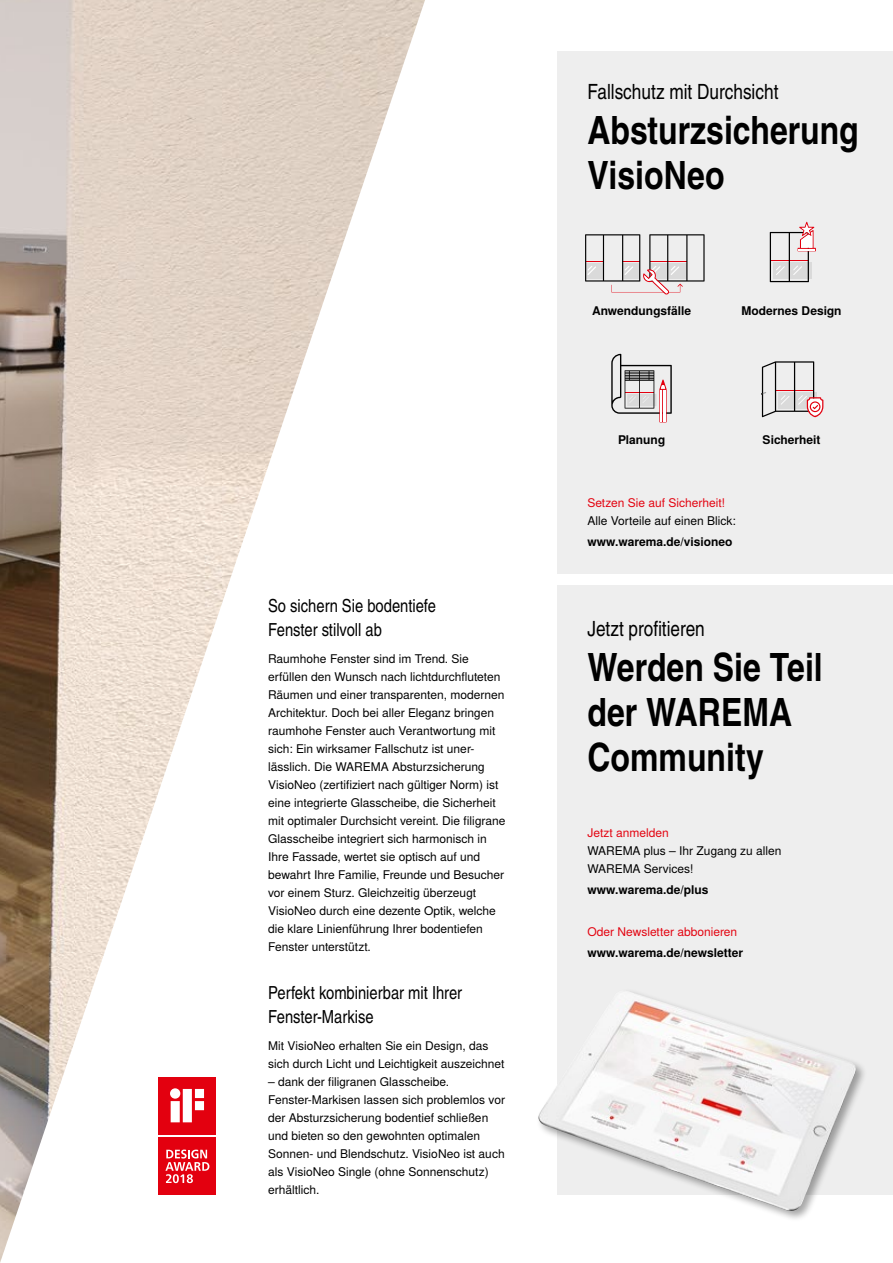
<style>
.page{position:relative;width:893px;height:1263px;background:#fff}
.page>*{position:absolute;margin:0;border:0;box-sizing:border-box;transform-origin:0 0}
.t1{font:700 39px/45px "Warema Nimbus Cnd";color:#000}
.t2{font:21px "Warema Nimbus Cnd";color:#000}
.t3{font:18px/24px "Warema Nimbus Cnd";color:#000}
.t4{font:12px/18px "Warema Nimbus";color:#000}
.t5{font:700 12px "Warema Nimbus";color:#000}
.t6{font:12px "Warema Nimbus";color:#e30310}
</style>
<div class="page">
<div style="left:558px;top:51px;width:335px;height:522px;background:#eee"></div>
<img style="left:0;top:0;width:425px;height:1263px">
<div style="left:558px;top:585px;width:335px;height:610px;background:#eee"></div>
<div style="left:536px;top:988px;width:331px;height:234px;background:#000;opacity:.35"></div>
<img style="left:537px;top:991px;width:320px;height:220px">
<svg style="left:585px;top:234px;width:120px;height:60px"></svg>
<svg style="left:611px;top:354px;width:61px;height:68px"></svg>
<hr style="left:661px;top:390px;width:1px;height:31px;background:#fff">
<hr style="left:663px;top:390px;width:2px;height:31px;background:#fff">
<svg style="left:770px;top:222px;width:46px;height:60px"></svg>
<svg style="left:761px;top:361px;width:62px;height:56px"></svg>
<div style="left:155px;top:1074px;width:64px;height:124px;background:#fff"></div>
<div style="left:158px;top:1137px;width:58px;height:58px;background:#e3000f"></div>
<div style="left:158px;top:1077px;width:58px;height:57px;background:#e3000f"></div>
<svg style="left:170px;top:1088px;width:34px;height:34px"></svg>
<svg style="left:165px;top:1149px;width:44px;height:34px"></svg>
<h3 class="t3" style="left:268px;top:594px;width:169px">So sichern Sie bodentiefe<br>Fenster stilvoll ab</h3>
<p class="t4" style="left:268px;top:650px;width:239px">Raumhohe Fenster sind im Trend. Sie erfüllen den Wunsch nach lichtdurchfluteten Räumen und einer transparenten, modernen Architektur. Doch bei aller Eleganz bringen raumhohe Fenster auch Verantwortung mit sich: Ein wirksamer Fallschutz ist uner&shy;lässlich. Die WAREMA Absturzsicherung VisioNeo (zertifiziert nach gültiger Norm) ist eine integrierte Glasscheibe, die Sicherheit mit optimaler Durchsicht vereint. Die filigrane Glasscheibe integriert sich harmonisch in Ihre Fassade, wertet sie optisch auf und bewahrt Ihre Familie, Freunde und Besucher vor einem Sturz. Gleichzeitig überzeugt VisioNeo durch eine dezente Optik, welche die klare Linienführung Ihrer bodentiefen Fenster unterstützt.</p>
<h3 class="t3" style="left:268px;top:981px;width:196px">Perfekt kombinierbar mit Ihrer<br>Fenster-Markise</h3>
<p class="t4" style="left:268px;top:1037px;width:238px">Mit VisioNeo erhalten Sie ein Design, das sich durch Licht und Leichtigkeit auszeichnet</p>
<p class="t4" style="left:268px;top:1073px;width:238px">– dank der filigranen Glasscheibe.<br>Fenster-Markisen lassen sich problemlos vor der Absturzsicherung bodentief schließen und bieten so den gewohnten optimalen Sonnen- und Blendschutz. VisioNeo ist auch als VisioNeo Single (ohne Sonnenschutz) erhältlich.</p>
<h2 class="t2" style="left:587px;top:79px;width:192px">Fallschutz mit Durchsicht</h2>
<h1 class="t1" style="left:587px;top:108px;width:273px">Absturzsicherung<br>VisioNeo</h1>
<p class="t5" style="left:592px;top:304px;width:101px">Anwendungsfälle</p>
<p class="t5" style="left:618px;top:433px;width:49px">Planung</p>
<p class="t5" style="left:742px;top:304px;width:102px">Modernes Design</p>
<p class="t5" style="left:763px;top:433px;width:59px">Sicherheit</p>
<p class="t6" style="left:587px;top:496px;width:139px">Setzen Sie auf Sicherheit!</p>
<p class="t4" style="left:587px;top:512px;width:150px">Alle Vorteile auf einen Blick:</p>
<p class="t5" style="left:587px;top:535px;width:146px">www.warema.de/visioneo</p>
<h2 class="t2" style="left:587px;top:616px;width:119px">Jetzt profitieren</h2>
<h1 class="t1" style="left:587px;top:645px;width:237px">Werden Sie Teil der WAREMA<br>Community</h1>
<p class="t6" style="left:587px;top:826px;width:83px">Jetzt anmelden</p>
<p class="t4" style="left:587px;top:842px;width:195px">WAREMA plus – Ihr Zugang zu allen<br>WAREMA Services!</p>
<p class="t5" style="left:587px;top:883px;width:123px">www.warema.de/plus</p>
<p class="t6" style="left:587px;top:925px;width:151px">Oder Newsletter abbonieren</p>
<p class="t5" style="left:587px;top:946px;width:157px">www.warema.de/newsletter</p>
</div>
